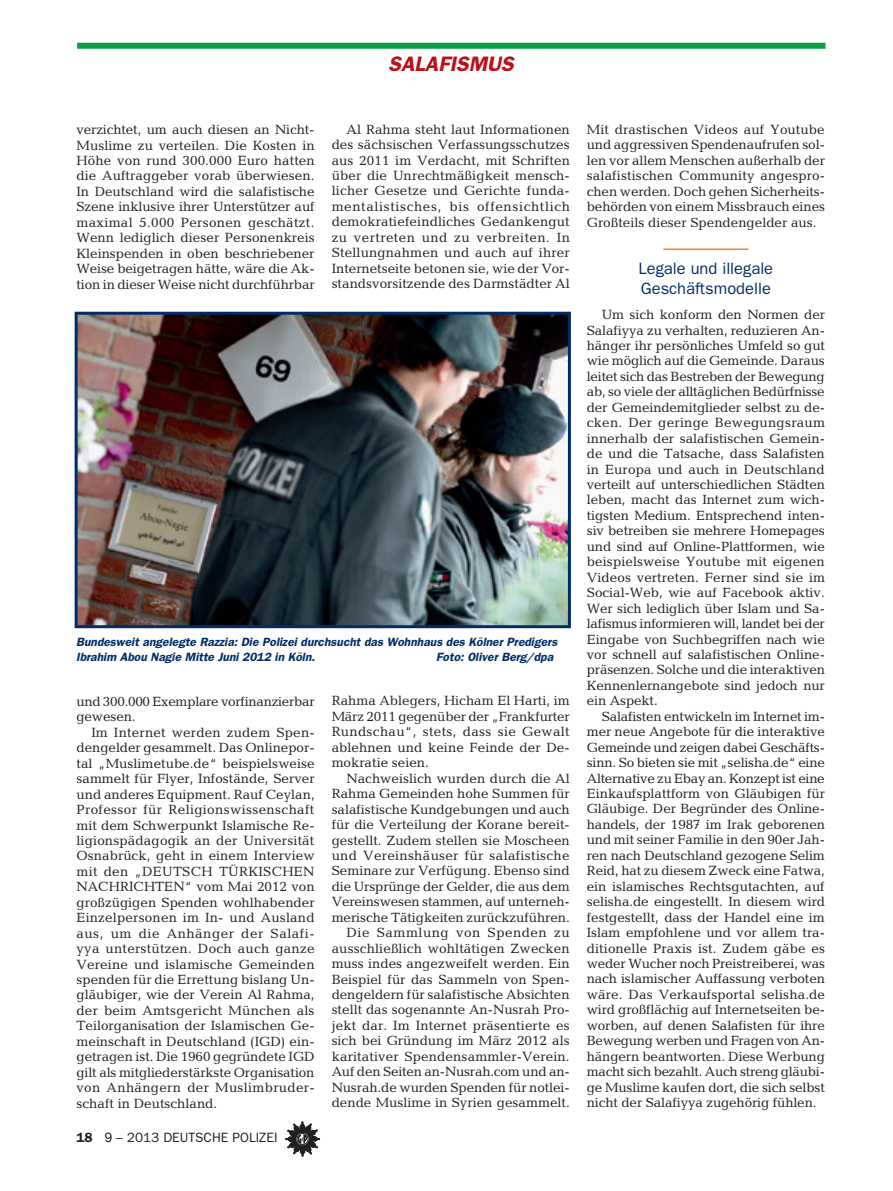
<style>
.page{position:relative;width:893px;height:1191px;background:#fff}
.page>*{position:absolute;margin:0;border:0;box-sizing:border-box;transform-origin:0 0}
.t1{font:italic 600 21px "Franklin Gothic";color:#bb1018}
.t2{font:16.5px/19.5px "Franklin Gothic";color:#002d66}
.t3{font:13.5px/15.5px "Candida";color:#231f20;text-align:justify}
.t4{font:13.5px/15.5px "Candida";letter-spacing:-.02em;color:#231f20}
.t5{font:13.5px "Franklin Gothic";color:#231f20}
.t6{font:italic 600 12px/15px "Franklin Gothic";color:#002d66}
.s1{font-weight:600}
.s2{font-family:"Helvetica Neue"}
</style>
<div class="page">
<svg style="left:285px;top:1121px;width:35px;height:35px"></svg>
<div style="left:77px;top:43px;width:748px;height:6px;background:#0a9f46"></div>
<hr style="left:663px;top:248px;width:85px;height:2px;background:#f58220">
<img style="left:79px;top:316px;width:488px;height:308px">
<div style="left:75px;top:312px;width:496px;height:316px;border:3px solid #002d66"></div>
<h1 class="t1" style="left:388px;top:52px;width:27px">Salafismus</h1>
<p class="t3" style="left:76px;top:122px;width:240px">verzichtet, um auch diesen an Nicht-Muslime zu verteilen. Die Kosten in Höhe von rund 300.000 Euro hatten die Auftraggeber vorab überwiesen.<br>In Deutschland wird die salafistische Szene inklusive ihrer Unterstützer auf maximal 5.000 Personen geschätzt.<br>Wenn lediglich dieser Personenkreis Kleinspenden in oben beschriebener Weise beigetragen hätte, wäre die Ak&shy;tion in dieser Weise nicht durchführbar</p>
<p class="t3" style="left:332px;top:121px;width:240px;text-indent:15px">Al Rahma steht laut Informationen des sächsischen Verfassungsschutzes aus 2011 im Verdacht, mit Schriften über die Unrechtmäßigkeit mensch&shy;licher Gesetze und Gerichte funda&shy;mentalistisches, bis offensichtlich demokratiefeindliches Gedankengut zu vertreten und zu verbreiten. In Stellungnahmen und auch auf ihrer Internetseite betonen sie, wie der Vor&shy;standsvorsitzende des Darmstädter Al</p>
<p class="t6" style="left:76px;top:634px;width:483px">Bundesweit angelegte Razzia: Die Polizei durchsucht das Wohnhaus des Kölner Predigers<br>Ibrahim Abou Nagie Mitte Juni 2012 in Köln.</p>
<p class="t6" style="left:436px;top:649px;width:119px">Foto: Oliver Berg/dpa</p>
<p class="t4" style="left:76px;top:693px;width:240px">und 300.000 Exemplare vorfinanzierbar gewesen.</p>
<p class="t3" style="left:76px;top:724px;width:240px;text-indent:15px">Im Internet werden zudem Spen&shy;dengelder gesammelt. Das Onlinepor&shy;tal „Muslimetube.de“ beispielsweise sammelt für Flyer, Infostände, Server und anderes Equipment. Rauf Ceylan, Professor für Religionswissenschaft mit dem Schwerpunkt Islamische Re&shy;ligionspädagogik an der Universität Osnabrück, geht in einem Interview mit den „DEUTSCH TÜRKISCHEN NACHRICHTEN“ vom Mai 2012 von großzügigen Spenden wohlhabender Einzelpersonen im In- und Ausland aus, um die Anhänger der Salafi&shy;yya unterstützen. Doch auch ganze Vereine und islamische Gemeinden spenden für die Errettung bislang Un&shy;gläubiger, wie der Verein Al Rahma, der beim Amtsgericht München als Teilorganisation der Islamischen Ge&shy;meinschaft in Deutschland (IGD) ein&shy;getragen ist. Die 1960 gegründete IGD gilt als mitgliederstärkste Organisation von Anhängern der Muslimbruder&shy;schaft in Deutschland.</p>
<p class="t5" style="left:77px;top:1129px;width:203px"><span class="s1">18</span> <span class="s2">9</span> – 2013 DEUTSCHE POLIZEI</p>
<p class="t3" style="left:332px;top:693px;width:240px">Rahma Ablegers, Hicham El Harti, im März 2011 gegenüber der „Frankfurter Rundschau“, stets, dass sie Gewalt ablehnen und keine Feinde der De&shy;mokratie seien.</p>
<p class="t3" style="left:332px;top:770px;width:240px;text-align:right">Nachweislich wurden durch die Al Rahma Gemeinden hohe Summen für salafistische Kundgebungen und auch für die Verteilung der Korane bereit&shy;gestellt. Zudem stellen sie Moscheen und Vereinshäuser für salafistische Seminare zur Verfügung. Ebenso sind die Ursprünge der Gelder, die aus dem Vereinswesen stammen, auf unterneh&shy;merische Tätigkeiten zurückzuführen.<br>Die Sammlung von Spenden zu ausschließlich wohltätigen Zwecken muss indes angezweifelt werden. Ein Beispiel für das Sammeln von Spen&shy;dengeldern für salafistische Absichten stellt das sogenannte An-Nusrah Pro&shy;jekt dar. Im Internet präsentierte es sich bei Gründung im März 2012 als karitativer Spendensammler-Verein.<br>Auf den Seiten an-Nusrah.com und an-Nusrah.de wurden Spenden für notlei&shy;dende Muslime in Syrien gesammelt.</p>
<p class="t3" style="left:587px;top:122px;width:240px">Mit drastischen Videos auf Youtube und aggressiven Spendenaufrufen sol&shy;len vor allem Menschen außerhalb der salafistischen Community angespro&shy;chen werden. Doch gehen Sicherheits&shy;behörden von einem Missbrauch eines Großteils dieser Spendengelder aus.</p>
<p class="t2" style="left:639px;top:259px;width:136px">Legale und illegale<br>Geschäftsmodelle</p>
<p class="t3" style="left:587px;top:307px;width:240px;text-indent:15px">Um sich konform den Normen der Salafiyya zu verhalten, reduzieren An&shy;hänger ihr persönliches Umfeld so gut wie möglich auf die Gemeinde. Daraus leitet sich das Bestreben der Bewegung ab, so viele der alltäglichen Bedürfnisse der Gemeindemitglieder selbst zu de&shy;cken. Der geringe Bewegungsraum innerhalb der salafistischen Gemein&shy;de und die Tatsache, dass Salafisten in Europa und auch in Deutschland verteilt auf unterschiedlichen Städten leben, macht das Internet zum wich&shy;tigsten Medium. Entsprechend inten&shy;siv betreiben sie mehrere Homepages und sind auf Online-Plattformen, wie beispielsweise Youtube mit eigenen Videos vertreten. Ferner sind sie im Social-Web, wie auf Facebook aktiv.<br>Wer sich lediglich über Islam und Sa&shy;lafismus informieren will, landet bei der Eingabe von Suchbegriffen nach wie vor schnell auf salafistischen Online&shy;präsenzen. Solche und die interaktiven Kennenlernangebote sind jedoch nur ein Aspekt.</p>
<p class="t3" style="left:587px;top:708px;width:240px;text-indent:15px">Salafisten entwickeln im Internet im&shy;mer neue Angebote für die interaktive Gemeinde und zeigen dabei Geschäfts&shy;sinn. So bieten sie mit „selisha.de“ eine Alternative zu Ebay an. Konzept ist eine Einkaufsplattform von Gläubigen für Gläubige. Der Begründer des Online&shy;handels, der 1987 im Irak geborenen und mit seiner Familie in den 90er Jah&shy;ren nach Deutschland gezogene Selim Reid, hat zu diesem Zweck eine Fatwa, ein islamisches Rechtsgutachten, auf selisha.de eingestellt. In diesem wird festgestellt, dass der Handel eine im Islam empfohlene und vor allem tra&shy;ditionelle Praxis ist. Zudem gäbe es weder Wucher noch Preistreiberei, was nach islamischer Auffassung verboten wäre. Das Verkaufsportal selisha.de wird großflächig auf Internetseiten be&shy;worben, auf denen Salafisten für ihre Bewegung werben und Fragen von An&shy;hängern beantworten. Diese Werbung macht sich bezahlt. Auch streng gläubi&shy;ge Muslime kaufen dort, die sich selbst nicht der Salafiyya zugehörig fühlen.</p>
</div>
